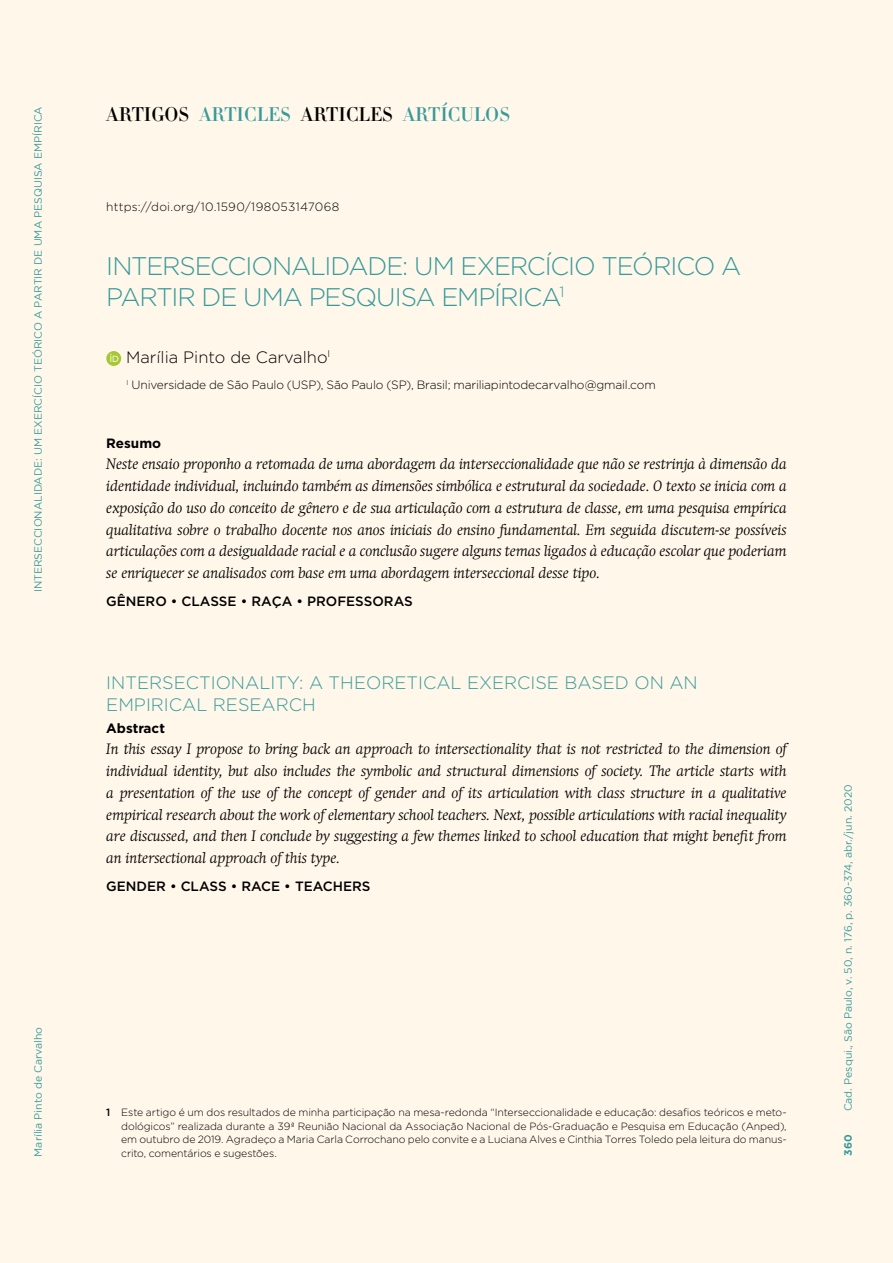
<style>
.page{position:relative;width:893px;height:1263px;background:#fff7ea}
.page>*{position:absolute;margin:0;border:0;box-sizing:border-box;transform-origin:0 0}
.t1{font:300 25.5px/30.6px "Gotham HTF";letter-spacing:-.045em;color:#389fa9}
.t2{font:500 19.5px "Didot HTF 11";color:#389fa9}
.t3{font:300 18px/21.8px "Gotham HTF";color:#389fa9}
.t4{font:300 16.5px "Gotham HTF";color:#000}
.t5{font:italic 300 15px/21.8px "Swift";color:#000;text-align:justify}
.t6{font:500 13.5px "Gotham HTF";color:#000}
.t7{font:700 13.5px "Gotham HTF";color:#000}
.t8{font:300 12px "Gotham HTF";letter-spacing:-.01em;color:#000}
.t9{font:300 12px "Gotham HTF";letter-spacing:.025em;color:#000}
.t10{font:300 10.5px/13.5px "Gotham HTF";letter-spacing:-.01em;color:#000;text-align:justify}
.t11{font:10.5px "Gotham";color:#389fa9}
.t12{font:700 10.5px "Gotham";color:#389fa9}
.s1{color:#000}
.s2{font-weight:500}
</style>
<div class="page">
<p class="t11" style="left:32px;top:592px;width:487px;rotate:-90deg">INTERSECCIONALIDADE: UM EXERCÍCIO TEÓRICO A PARTIR DE UMA PESQUISA EMPÍRICA</p>
<p class="t11" style="left:32px;top:1157px;width:131px;rotate:-90deg">Marília Pinto de Carvalho</p>
<h2 class="t2" style="left:106px;top:102px;width:405px"><span class="s1">ARTIGOS</span> ARTICLES <span class="s1">ARTICLES</span> ARTÍCULOS</h2>
<p class="t9" style="left:106px;top:200px;width:234px">https://doi.org/10.1590/198053147068</p>
<h1 class="t1" style="left:106px;top:251px;width:636px">INTERSECCIONALIDADE: UM EXERCÍCIO TEÓRICO A<br>PARTIR DE UMA PESQUISA EMPÍRICA<sup>1</sup></h1>
<p class="t4" style="left:126px;top:348px;width:206px">Marília Pinto de Carvalho<sup>I</sup></p>
<p class="t8" style="left:127px;top:378px;width:531px"><sup>I</sup> Universidade de São Paulo (USP), São Paulo (SP), Brasil; mariliapintodecarvalho@gmail.com</p>
<p class="t7" style="left:106px;top:435px;width:56px">Resumo</p>
<p class="t5" style="left:106px;top:453px;width:682px">Neste ensaio proponho a retomada de uma abordagem da interseccionalidade que não se restrinja à dimensão da identidade individual, incluindo também as dimensões simbólica e estrutural da sociedade. O texto se inicia com a exposição do uso do conceito de gênero e de sua articulação com a estrutura de classe, em uma pesquisa empírica qualitativa sobre o trabalho docente nos anos iniciais do ensino fundamental. Em seguida discutem-se possíveis articulações com a desigualdade racial e a conclusão sugere alguns temas ligados à educação escolar que poderiam se enriquecer se analisados com base em uma abordagem interseccional desse tipo.</p>
<p class="t6" style="left:106px;top:594px;width:308px">GÊNERO • CLASSE • RAÇA • PROFESSORAS</p>
<p class="t3" style="left:106px;top:672px;width:593px">INTERSECTIONALITY: A THEORETICAL EXERCISE BASED ON AN<br>EMPIRICAL RESEARCH</p>
<p class="t7" style="left:106px;top:720px;width:60px">Abstract</p>
<p class="t5" style="left:106px;top:738px;width:682px">In this essay I propose to bring back an approach to intersectionality that is not restricted to the dimension of individual identity, but also includes the symbolic and structural dimensions of society. The article starts with a presentation of the use of the concept of gender and of its articulation with class structure in a qualitative empirical research about the work of elementary school teachers. Next, possible articulations with racial inequality are discussed, and then I conclude by suggesting a few themes linked to school education that might benefit from an intersectional approach of this type.</p>
<p class="t6" style="left:106px;top:879px;width:266px">GENDER • CLASS • RACE • TEACHERS</p>
<p class="t10" style="left:121px;top:1105px;width:667px;text-indent:-15px"><span class="s2">1</span> Este artigo é um dos resultados de minha participação na mesa-redonda “Interseccionalidade e educação: desafios teóricos e meto&shy;dológicos” realizada durante a 39ª Reunião Nacional da Associação Nacional de Pós-Graduação e Pesquisa em Educação (Anped), em outubro de 2019. Agradeço a Maria Carla Corrochano pelo convite e a Luciana Alves e Cinthia Torres Toledo pela leitura do manus&shy;crito, comentários e sugestões.</p>
<p class="t11" style="left:842px;top:1111px;width:328px;rotate:-90deg">Cad. Pesqui., São Paulo, v. 50, n. 176, p. 360-374, abr./jun. 2020</p>
<p class="t12" style="left:842px;top:1155px;width:23px;rotate:-90deg">360</p>
</div>
